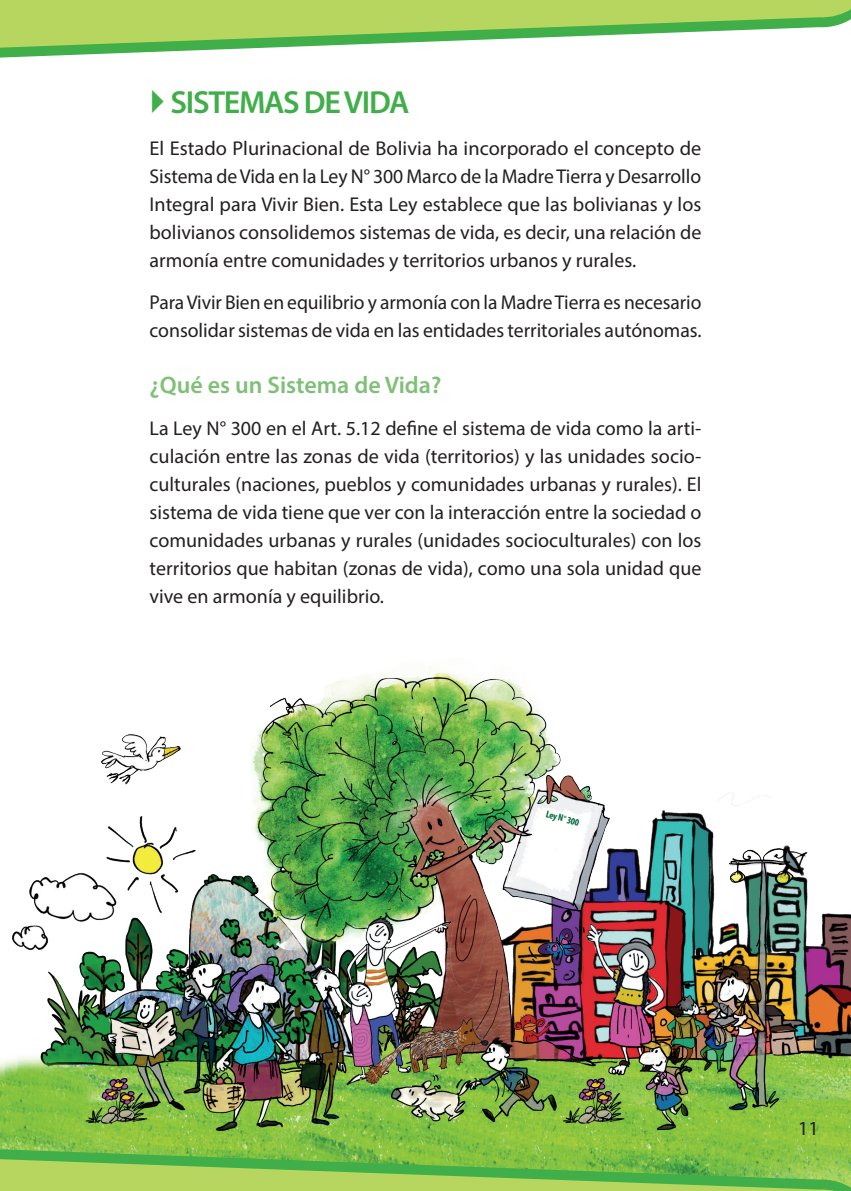
<style>
.page{position:relative;width:851px;height:1191px;background:#fff}
.page>*{position:absolute;margin:0;border:0;box-sizing:border-box;transform-origin:0 0}
._02_Sub_titulo_1er_N{font:600 32px "Myriad Pro";letter-spacing:-.04em;color:#40ae49}
._02_Sub_titulo_2do_N{font:600 24px "Myriad Pro";color:#7fc077}
._01_Cuerpo_1er_N{font:20px/28px "Myriad Pro";color:#231f20;text-align:justify}
._00_titulo_1er_N{font:700 condensed 10px "Myriad Pro";color:#006a3b}
</style>
<div class="page">
<img style="left:0;top:667px;width:850px;height:482px">
<svg style="left:0;top:48px;width:257px;height:10px"></svg>
<svg style="left:1px;top:0;width:849px;height:48px;fill:#b6d65f"></svg>
<svg style="left:0;top:1149px;width:850px;height:42px;background:#85c350"></svg>
<svg style="left:0;top:0;width:1px;height:48px"></svg>
<p class="_02_Sub_titulo_1er_N" style="left:170px;top:82px;width:240px">SISTEMAS DE VIDA</p>
<p class="_01_Cuerpo_1er_N" style="left:149px;top:134px;width:553px">El Estado Plurinacional de Bolivia ha incorporado el concepto de Sistema de Vida en la Ley N° 300 Marco de la Madre Tierra y Desarrollo Integral para Vivir Bien. Esta Ley establece que las bolivianas y los bolivianos consolidemos sistemas de vida, es decir, una relación de armonía entre comunidades y territorios urbanos y rurales.</p>
<p class="_01_Cuerpo_1er_N" style="left:149px;top:288px;width:553px">Para Vivir Bien en equilibrio y armonía con la Madre Tierra es necesario consolidar sistemas de vida en las entidades territoriales autónomas.</p>
<p class="_02_Sub_titulo_2do_N" style="left:149px;top:370px;width:293px">¿Qué es un Sistema de Vida?</p>
<p class="_01_Cuerpo_1er_N" style="left:149px;top:414px;width:553px">La Ley N° 300 en el Art. 5.12 define el sistema de vida como la arti&shy;culación entre las zonas de vida (territorios) y las unidades socio&shy;culturales (naciones, pueblos y comunidades urbanas y rurales). El sistema de vida tiene que ver con la interacción entre la sociedad o comunidades urbanas y rurales (unidades socioculturales) con los territorios que habitan (zonas de vida), como una sola unidad que vive en armonía y equilibrio.</p>
<p class="_00_titulo_1er_N" style="left:547px;top:808px;width:35px;rotate:14deg">Ley N° 300</p>
<p class="_01_Cuerpo_1er_N" style="left:798px;top:1114px;width:22px">11</p>
</div>
